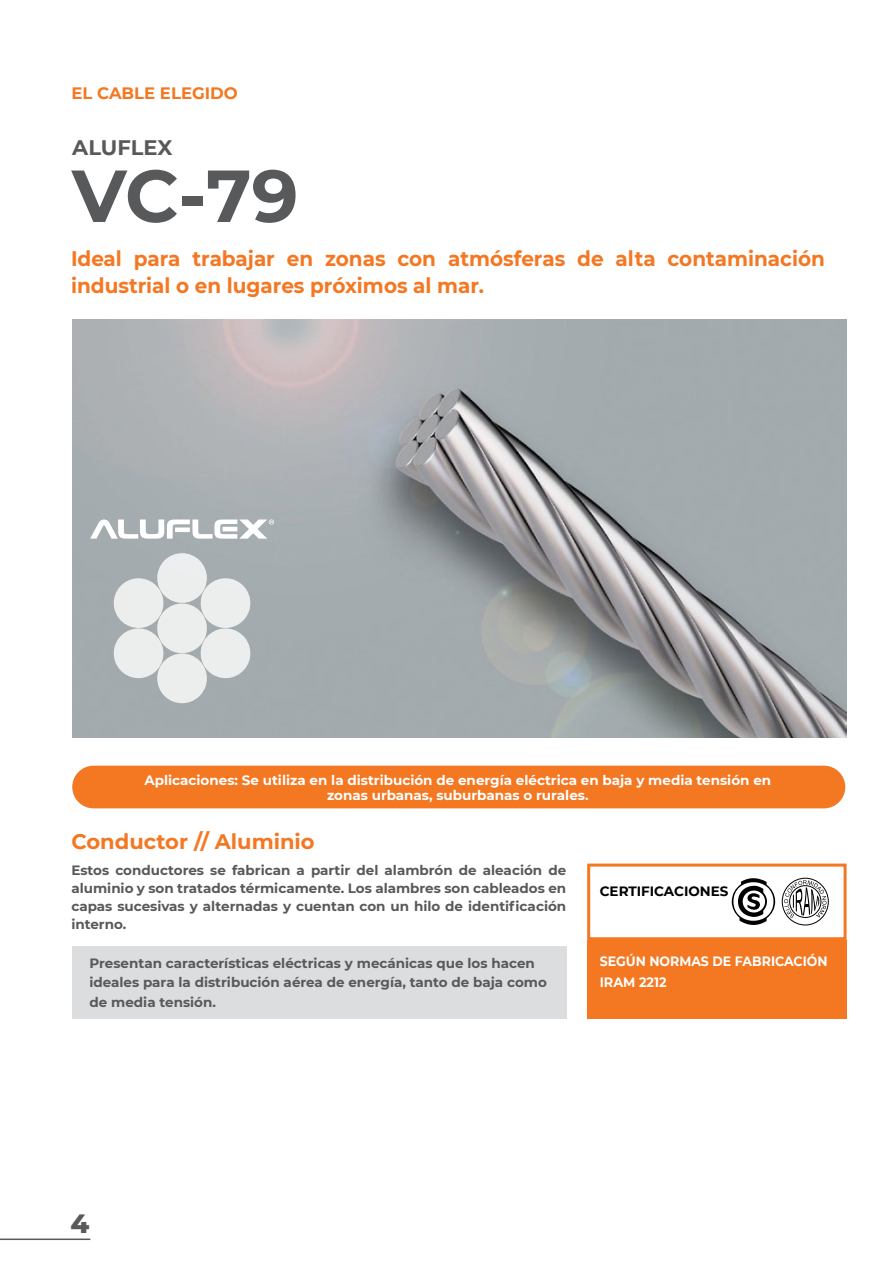
<style>
.page{position:relative;width:893px;height:1263px;background:#fff}
.page>*{position:absolute;margin:0;border:0;box-sizing:border-box;transform-origin:0 0}
.t1{font:700 73.5px "Montserrat";color:#58595b}
.t2{font:800 27px "Montserrat";color:#58595b}
.t3{font:700 21px/27px "Montserrat";color:#f47722;scale:.95 1}
.t4{font:700 21px "Montserrat";color:#f47722}
.t5{font:700 21px "Montserrat";color:#58595b}
.t6{font:700 16.5px "Montserrat";color:#f47722}
.t7{font:700 13.5px/18px "Montserrat";color:#58595b;text-align:justify}
.t8{font:700 13.5px/15px "Montserrat";color:#fff;text-align:center}
.t9{font:700 13.5px/21px "Montserrat";color:#fff;scale:.93 1}
.t10{font:700 13.5px "Montserrat";color:#000}
</style>
<div class="page">
<div style="left:587px;top:940px;width:260px;height:78px;background:#f47722"></div>
<div style="left:587px;top:863px;width:260px;height:77px;border:3px solid #f47722"></div>
<svg style="left:732px;top:878px;width:43px;height:47px"></svg>
<svg style="left:781px;top:877px;width:48px;height:49px"></svg>
<img style="left:72px;top:319px;width:774px;height:419px">
<svg style="left:90px;top:519px;width:184px;height:20px"></svg>
<svg style="left:111px;top:551px;width:142px;height:154px;background:#d0d4d5"></svg>
<div style="left:72px;top:946px;width:495px;height:72px;background:#dcddde"></div>
<div style="left:72px;top:766px;width:773px;height:42px;background:#f47722;border-radius:21px"></div>
<hr style="left:0;top:1238px;width:90px;height:2px;background:#58595b">
<p class="t6" style="left:71px;top:81px;width:168px">EL CABLE ELEGIDO</p>
<h3 class="t5" style="left:72px;top:133px;width:102px">ALUFLEX</h3>
<h1 class="t1" style="left:72px;top:143px;width:228px">VC-79</h1>
<h3 class="t3" style="left:71px;top:244px;width:795px">Ideal para trabajar en zonas con atmósferas de alta contaminación industrial o en lugares próximos al mar.</h3>
<p class="t8" style="left:144px;top:772px;width:628px">Aplicaciones: Se utiliza en la distribución de energía eléctrica en baja y media tensión en zonas urbanas, suburbanas o rurales.</p>
<h3 class="t4" style="left:72px;top:826px;width:245px">Conductor // Aluminio</h3>
<p class="t7" style="left:71px;top:861px;width:496px">Estos conductores se fabrican a partir del alambrón de aleación de aluminio y son tratados térmicamente. Los alambres son cableados en capas sucesivas y alternadas y cuentan con un hilo de identificación interno.</p>
<p class="t7" style="left:90px;top:952px;width:459px;line-height:19.5px;text-align:left">Presentan características eléctricas y mecánicas que los hacen ideales para la distribución aérea de energía, tanto de baja como de media tensión.</p>
<p class="t10" style="left:600px;top:881px;width:130px">CERTIFICACIONES</p>
<p class="t9" style="left:600px;top:949px;width:247px">SEGÚN NORMAS DE FABRICACIÓN<br>IRAM 2212</p>
<h2 class="t2" style="left:71px;top:1204px;width:20px">4</h2>
</div>
